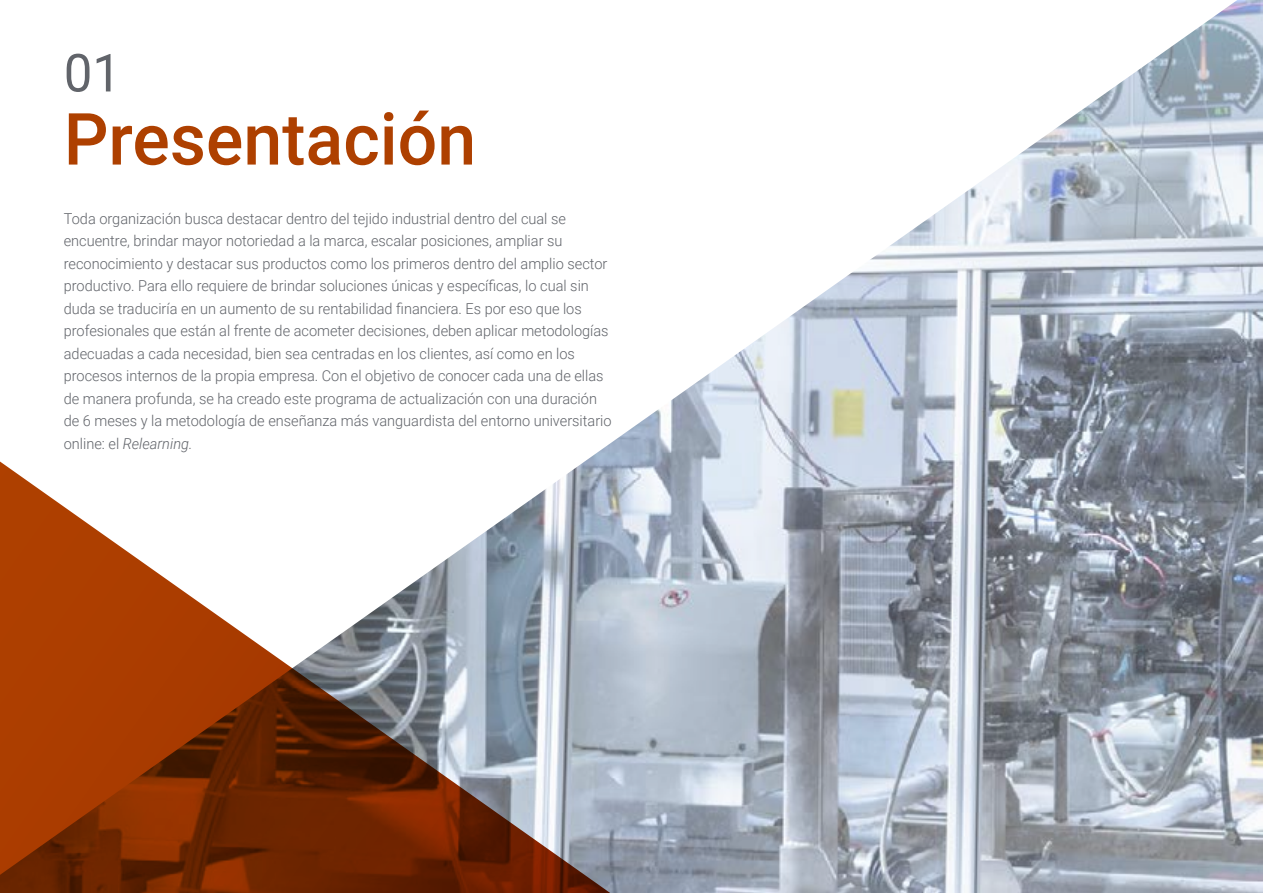
<style>
.page{position:relative;width:1263px;height:893px;background:#fff}
.page>*{position:absolute;margin:0;border:0;box-sizing:border-box;transform-origin:0 0}
.t1{font:500 72px "Roboto";color:#ae4000}
.t2{font:52.5px "Roboto";color:#61646a}
.t3{font:300 15px/22.5px "Roboto";color:#61646a}
.s1{font-style:italic}
</style>
<div class="page">
<img style="left:607px;top:0;width:656px;height:893px">
<svg style="left:0;top:446px;width:640px;height:447px"></svg>
<h2 class="t2" style="left:64px;top:36px;width:59px">01</h2>
<h1 class="t1" style="left:64px;top:89px;width:414px">Presentación</h1>
<p class="t3" style="left:64px;top:207px;width:549px">Toda organización busca destacar dentro del tejido industrial dentro del cual se encuentre, brindar mayor notoriedad a la marca, escalar posiciones, ampliar su reconocimiento y destacar sus productos como los primeros dentro del amplio sector productivo. Para ello requiere de brindar soluciones únicas y específicas, lo cual sin duda se traduciría en un aumento de su rentabilidad financiera. Es por eso que los profesionales que están al frente de acometer decisiones, deben aplicar metodologías adecuadas a cada necesidad, bien sea centradas en los clientes, así como en los procesos internos de la propia empresa. Con el objetivo de conocer cada una de ellas de manera profunda, se ha creado este programa de actualización con una duración de 6 meses y la metodología de enseñanza más vanguardista del entorno universitario online: el <span class="s1">Relearning.</span></p>
</div>
